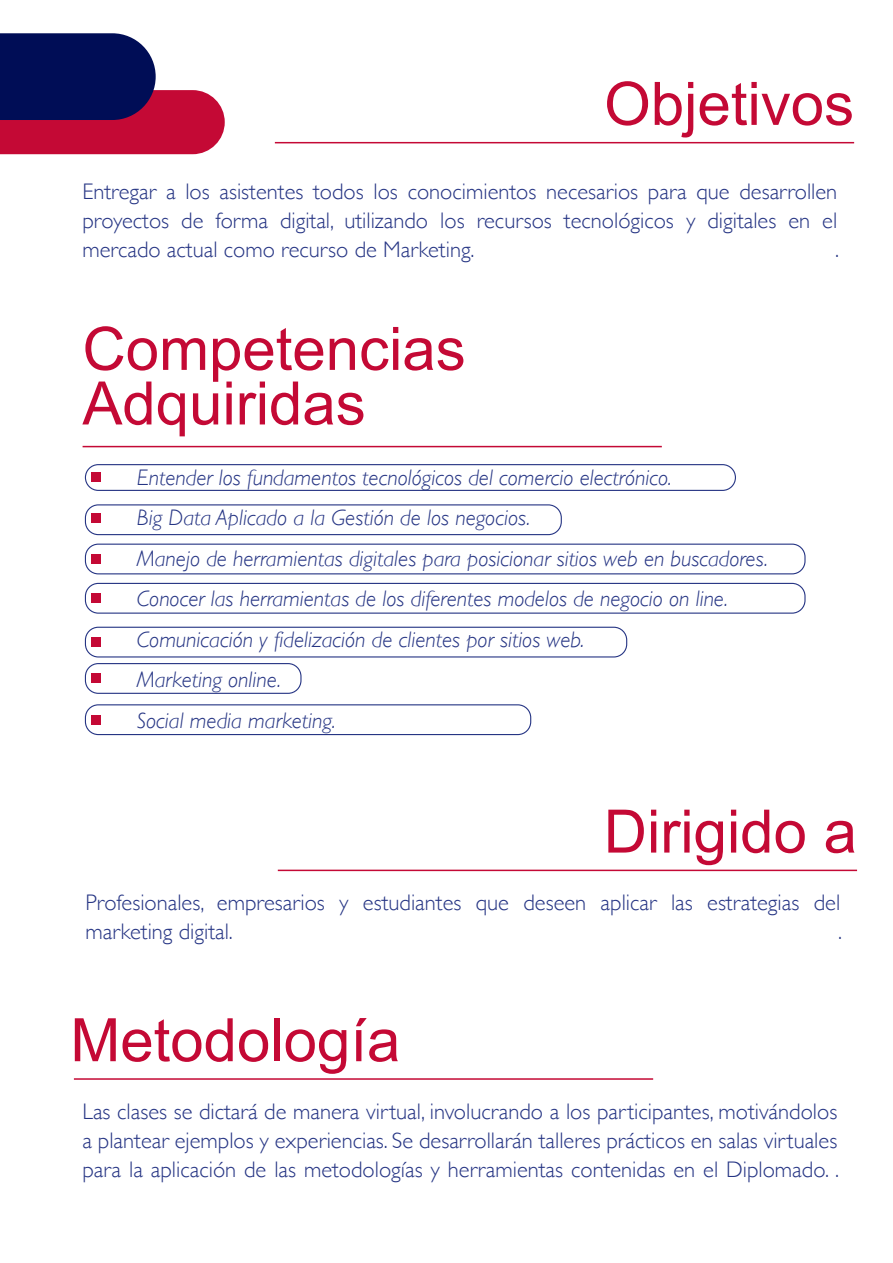
<style>
.page{position:relative;width:893px;height:1263px;background:#fff}
.page>*{position:absolute;margin:0;border:0;box-sizing:border-box;transform-origin:0 0}
.t1{font:60px/54.6px "Arial";color:#c40935}
.t2{font:300 22.5px/29px "Gill Sans";color:#263584;text-align:justify}
.t3{font:italic 300 22.5px/40.5px "Gill Sans";color:#263584}
</style>
<div class="page">
<svg style="left:0;top:33px;width:225px;height:121px"></svg>
<hr style="left:275px;top:142px;width:579px;height:1px;background:#c40935">
<hr style="left:278px;top:870px;width:579px;height:1px;background:#c40935">
<hr style="left:74px;top:1078px;width:579px;height:2px;background:#c40935">
<div style="left:85px;top:464px;width:651px;height:27px;border:1px solid #263584;border-radius:13px"></div>
<div style="left:85px;top:504px;width:477px;height:31px;border:1px solid #263584;border-radius:13px"></div>
<div style="left:85px;top:544px;width:720px;height:30px;border:1px solid #263584;border-radius:13px"></div>
<div style="left:85px;top:583px;width:720px;height:31px;border:1px solid #263584;border-radius:13px"></div>
<div style="left:85px;top:627px;width:542px;height:30px;border:1px solid #263584;border-radius:13px"></div>
<div style="left:85px;top:663px;width:217px;height:31px;border:1px solid #263584;border-radius:13px"></div>
<div style="left:85px;top:704px;width:446px;height:31px;border:1px solid #263584;border-radius:13px"></div>
<hr style="left:83px;top:446px;width:579px;height:1px;background:#c40935">
<div style="left:91px;top:472px;width:10px;height:10px;background:#c40935"></div>
<div style="left:91px;top:513px;width:10px;height:10px;background:#c40935"></div>
<div style="left:91px;top:554px;width:10px;height:10px;background:#c40935"></div>
<div style="left:91px;top:593px;width:10px;height:10px;background:#c40935"></div>
<div style="left:91px;top:637px;width:10px;height:10px;background:#c40935"></div>
<div style="left:91px;top:674px;width:10px;height:9px;background:#c40935"></div>
<div style="left:91px;top:715px;width:10px;height:9px;background:#c40935"></div>
<h1 class="t1" style="left:604px;top:77px;width:251px">Objetivos</h1>
<p class="t2" style="left:82px;top:176px;width:756px">Entregar a los asistentes todos los conocimientos necesarios para que desarrollen proyectos de forma digital, utilizando los recursos tecnológicos y digitales en el mercado actual como recurso de Marketing.</p>
<p class="t2" style="left:835px;top:234px;width:5px">.</p>
<h1 class="t1" style="left:82px;top:322px;width:385px">Competencias<br>Adquiridas</h1>
<p class="t3" style="left:137px;top:457px;width:633px">Entender los fundamentos tecnológicos del comercio electrónico.<br>Big Data Aplicado a la Gestión de los negocios.<br>Manejo de herramientas digitales para posicionar sitios web en buscadores.<br>Conocer las herramientas de los diferentes modelos de negocio on line.<br>Comunicación y fidelización de clientes por sitios web.<br>Marketing online.<br>Social media marketing.</p>
<h1 class="t1" style="left:604px;top:805px;width:255px">Dirigido a</h1>
<p class="t2" style="left:85px;top:887px;width:756px">Profesionales, empresarios y estudiantes que deseen aplicar las estrategias del marketing digital.</p>
<p class="t2" style="left:838px;top:916px;width:5px">.</p>
<h1 class="t1" style="left:70px;top:1013px;width:331px">Metodología</h1>
<p class="t2" style="left:82px;top:1096px;width:758px">Las clases se dictará de manera virtual, involucrando a los participantes, motivándolos a plantear ejemplos y experiencias. Se desarrollarán talleres prácticos en salas virtuales para la aplicación de las metodologías y herramientas contenidas en el Diplomado. .</p>
</div>
